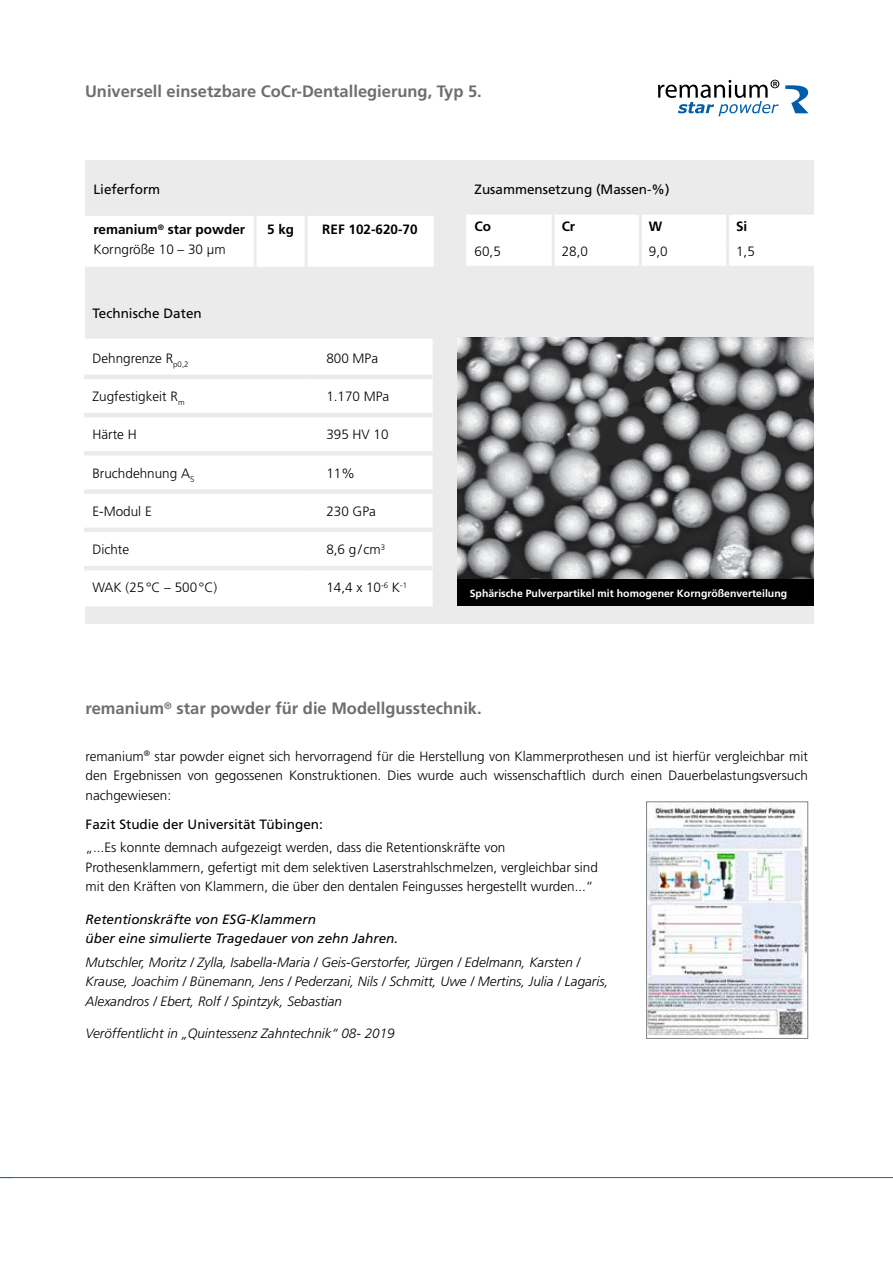
<style>
.page{position:relative;width:893px;height:1263px;background:#fff}
.page>*{position:absolute;margin:0;border:0;box-sizing:border-box;transform-origin:0 0}
.t1{font:700 16.5px "Frutiger LT Std";color:#6d6e71}
.t2{font:300 13.5px/19.5px "Frutiger LT Std";color:#000;text-align:justify}
.t3{font:italic 300 13.5px/19.5px "Frutiger LT Std";color:#000}
.t4{font:13.5px "Frutiger LT Std";color:#000}
.t5{font:italic 13.5px/19.5px "Frutiger LT Std";color:#000}
.t6{font:700 13.5px/19.5px "Frutiger LT Std";color:#000}
.t7{font:700 10.5px "Frutiger LT Std";color:#fff}
.s1{font-weight:300}
</style>
<div class="page">
<hr style="left:0;top:1177px;width:893px;height:1px;background:#0072bc">
<div style="left:85px;top:161px;width:729px;height:463px;background:#ebebec"></div>
<div style="left:85px;top:216px;width:349px;height:51px;background:#fff"></div>
<hr style="left:254px;top:216px;width:3px;height:51px;background:#ebebec">
<hr style="left:305px;top:216px;width:3px;height:51px;background:#ebebec">
<div style="left:85px;top:339px;width:348px;height:267px;background:#fff"></div>
<hr style="left:84px;top:375px;width:221px;height:4px;background:#ebebec">
<hr style="left:305px;top:375px;width:128px;height:4px;background:#ebebec">
<hr style="left:84px;top:413px;width:221px;height:4px;background:#ebebec">
<hr style="left:305px;top:413px;width:128px;height:4px;background:#ebebec">
<div style="left:84px;top:451px;width:221px;height:5px;background:#ebebec"></div>
<div style="left:305px;top:451px;width:128px;height:5px;background:#ebebec"></div>
<div style="left:84px;top:489px;width:221px;height:5px;background:#ebebec"></div>
<div style="left:305px;top:489px;width:128px;height:5px;background:#ebebec"></div>
<hr style="left:84px;top:528px;width:221px;height:4px;background:#ebebec">
<hr style="left:305px;top:528px;width:128px;height:4px;background:#ebebec">
<hr style="left:84px;top:566px;width:221px;height:4px;background:#ebebec">
<hr style="left:305px;top:566px;width:128px;height:4px;background:#ebebec">
<svg style="left:785px;top:85px;width:24px;height:28px"></svg>
<svg style="left:658px;top:80px;width:121px;height:36px"></svg>
<img style="left:648px;top:803px;width:158px;height:232px">
<div style="left:646px;top:801px;width:162px;height:238px;border:1px solid #808285"></div>
<div style="left:466px;top:215px;width:348px;height:51px;background:#fff"></div>
<hr style="left:552px;top:215px;width:3px;height:25px;background:#ebebec">
<hr style="left:639px;top:215px;width:3px;height:25px;background:#ebebec">
<hr style="left:726px;top:215px;width:3px;height:25px;background:#ebebec">
<hr style="left:552px;top:240px;width:3px;height:26px;background:#ebebec">
<hr style="left:639px;top:240px;width:3px;height:26px;background:#ebebec">
<hr style="left:726px;top:240px;width:3px;height:26px;background:#ebebec">
<img style="left:458px;top:337px;width:356px;height:243px">
<div style="left:458px;top:580px;width:356px;height:26px;background:#000"></div>
<p class="t1" style="left:85px;top:82px;width:398px">Universell einsetzbare CoCr-Dentallegierung, Typ 5.</p>
<p class="t4" style="left:94px;top:181px;width:68px">Lieferform</p>
<p class="t6" style="left:94px;top:220px;width:153px">remanium<sup>®</sup> star powder<br><span class="s1">Korngröße 10 – 30 μm</span></p>
<p class="t6" style="left:267px;top:220px;width:29px">5 kg</p>
<p class="t6" style="left:322px;top:220px;width:97px">REF 102-620-70</p>
<p class="t4" style="left:92px;top:305px;width:111px">Technische Daten</p>
<p class="t2" style="left:92px;top:348px;width:98px">Dehngrenze R<sub>p0,2</sub></p>
<p class="t2" style="left:326px;top:348px;width:53px">800 MPa</p>
<p class="t2" style="left:92px;top:387px;width:94px">Zugfestigkeit R<sub>m</sub></p>
<p class="t2" style="left:326px;top:387px;width:65px">1.170 MPa</p>
<p class="t2" style="left:92px;top:425px;width:46px">Härte H</p>
<p class="t2" style="left:326px;top:425px;width:64px">395 HV 10</p>
<p class="t2" style="left:92px;top:463px;width:103px">Bruchdehnung A<sub>5</sub></p>
<p class="t2" style="left:326px;top:463px;width:30px">11%</p>
<p class="t2" style="left:92px;top:502px;width:61px">E-Modul E</p>
<p class="t2" style="left:326px;top:502px;width:51px">230 GPa</p>
<p class="t2" style="left:92px;top:540px;width:38px">Dichte</p>
<p class="t2" style="left:326px;top:540px;width:60px">8,6 g/ cm<sup>3</sup></p>
<p class="t2" style="left:92px;top:578px;width:126px">WAK (25°C – 500°C)</p>
<p class="t2" style="left:326px;top:578px;width:82px">14,4 x 10<sup>-6</sup> K<sup>-1</sup></p>
<p class="t4" style="left:475px;top:181px;width:197px">Zusammensetzung (Massen-%)</p>
<p class="t6" style="left:475px;top:216px;width:18px">Co</p>
<p class="t6" style="left:562px;top:216px;width:15px">Cr</p>
<p class="t6" style="left:649px;top:216px;width:15px">W</p>
<p class="t6" style="left:736px;top:216px;width:13px">Si</p>
<p class="t2" style="left:475px;top:242px;width:28px">60,5</p>
<p class="t2" style="left:562px;top:242px;width:28px">28,0</p>
<p class="t2" style="left:649px;top:242px;width:20px">9,0</p>
<p class="t2" style="left:736px;top:242px;width:20px">1,5</p>
<p class="t7" style="left:470px;top:587px;width:319px">Sphärische Pulverpartikel mit homogener Korngrößenverteilung</p>
<p class="t1" style="left:86px;top:699px;width:398px">remanium<sup>®</sup> star powder für die Modellgusstechnik.</p>
<p class="t2" style="left:86px;top:746px;width:724px">remanium<sup>®</sup> star powder eignet sich hervorragend für die Herstellung von Klammerprothesen und ist hierfür vergleichbar mit den Ergebnissen von gegossenen Konstruktionen. Dies wurde auch wissenschaftlich durch einen Dauerbelastungsversuch nachgewiesen:</p>
<p class="t4" style="left:86px;top:816px;width:239px">Fazit Studie der Universität Tübingen:</p>
<p class="t2" style="left:86px;top:838px;width:514px;text-align:left">„...Es konnte demnach aufgezeigt werden, dass die Retentionskräfte von<br>Prothesenklammern, gefertigt mit dem selektiven Laserstrahlschmelzen, vergleichbar sind mit den Kräften von Klammern, die über den dentalen Feingusses hergestellt wurden...“</p>
<p class="t5" style="left:86px;top:909px;width:314px">Retentionskräfte von ESG-Klammern<br>über eine simulierte Tragedauer von zehn Jahren.</p>
<p class="t3" style="left:86px;top:953px;width:524px">Mutschler, Moritz / Zylla, Isabella-Maria / Geis-Gerstorfer, Jürgen / Edelmann, Karsten /<br>Krause, Joachim / Bünemann, Jens / Pederzani, Nils / Schmitt, Uwe / Mertins, Julia / Lagaris,<br>Alexandros / Ebert, Rolf / Spintzyk, Sebastian</p>
<p class="t3" style="left:86px;top:1024px;width:311px">Veröffentlicht in „Quintessenz Zahntechnik“ 08- 2019</p>
</div>
